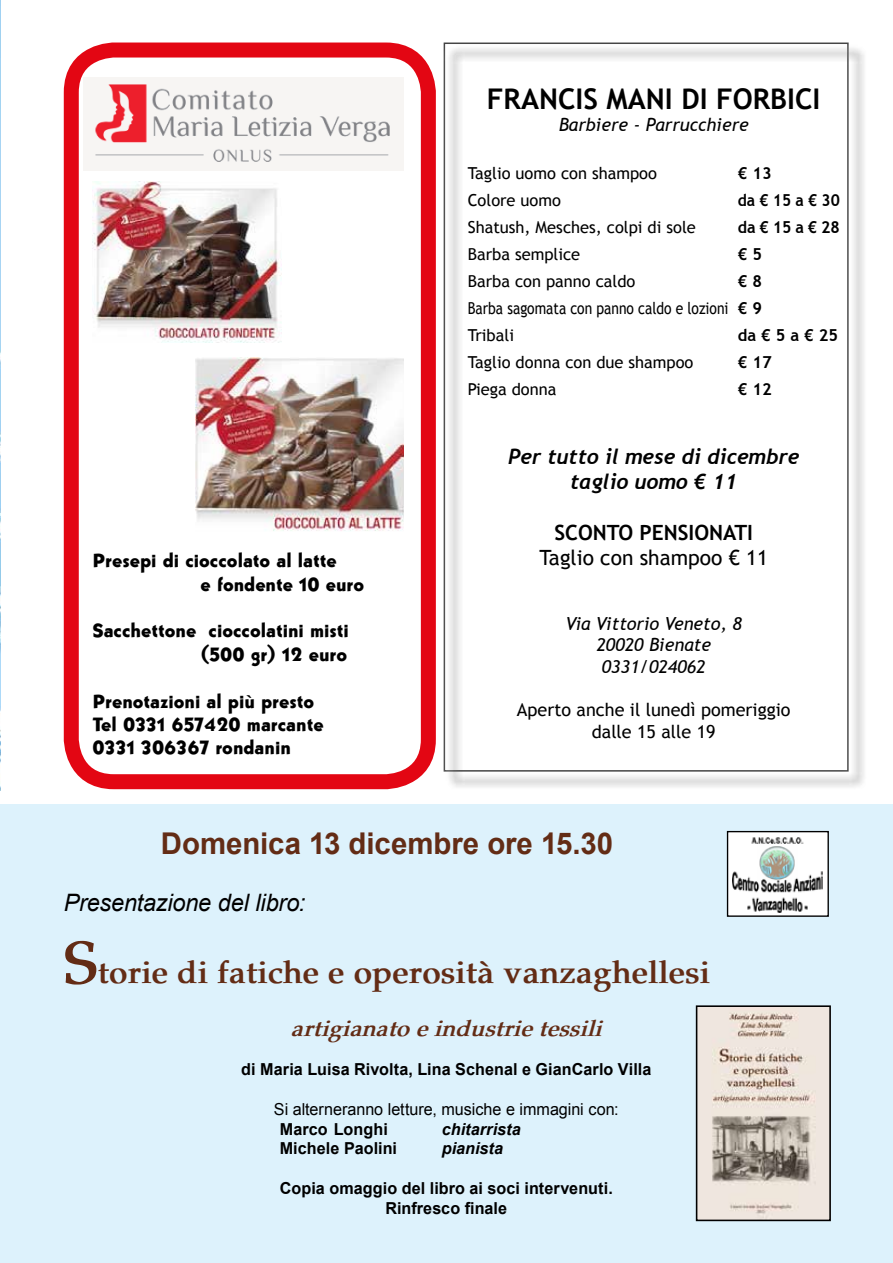
<style>
.page{position:relative;width:893px;height:1263px;background:#fff}
.page>*{position:absolute;margin:0;border:0;box-sizing:border-box;transform-origin:0 0}
.t1{font:700 31.5px "Palatino";color:#632c15}
.t2{font:700 30px "Arial";letter-spacing:-.005em;color:#632c15}
.t3{font:700 28.5px "Trebuchet MS";color:#000}
.t4{font:italic 24px "Arial";letter-spacing:-.01em;color:#000}
.t5{font:italic 700 22.5px "Palatino";color:#632c15}
.t6{font:italic 700 21px/25.2px "Trebuchet";color:#000;text-align:center}
.t7{font:21px "Trebuchet MS";color:#000}
.t8{font:700 21px "Trebuchet MS";color:#000}
.t9{font:19.5px/23.4px "Grizzly IT Cby BT";color:#000}
.t10{font:italic 18px/21.6px "Trebuchet MS";color:#000;text-align:center}
.t11{font:18px/21.6px "Trebuchet MS";color:#000;text-align:center}
.t12{font:700 16.5px/19.8px "Arial";letter-spacing:.005em;color:#000;text-align:center}
.t13{font:16.5px "Trebuchet MS";color:#000}
.t14{font:16.5px/27px "Trebuchet MS";color:#000;text-align:justify;scale:.84 1}
.t15{font:16.5px "Arial";color:#000}
.t16{font:700 16.5px "Trebuchet MS";color:#000}
.t17{font:italic 700 16.5px "Arial";color:#000}
.t18{font:700 16.5px "Trebuchet MS";color:#000;scale:.95 1}
.s1{font-weight:700}
.s2{font-size:60px}
</style>
<div class="page">
<div style="left:0;top:804px;width:893px;height:459px;background:#ddf2fc"></div>
<div style="left:727px;top:832px;width:101px;height:84px;background:#fff"></div>
<img style="left:733px;top:837px;width:89px;height:75px">
<div style="left:727px;top:831px;width:102px;height:86px;border:1px solid #000"></div>
<img style="left:699px;top:1008px;width:129px;height:210px">
<div style="left:696px;top:1005px;width:135px;height:216px;border:2px solid #000"></div>
<img style="left:0;top:0;width:1px;height:790px">
<div style="left:64px;top:43px;width:372px;height:746px;border:15px solid #e30613;border-radius:43px"></div>
<img style="left:84px;top:78px;width:319px;height:92px">
<img style="left:93px;top:182px;width:189px;height:161px">
<img style="left:195px;top:358px;width:208px;height:173px">
<div style="left:446px;top:45px;width:421px;height:745px;background:#000;opacity:.75"></div>
<div style="left:441px;top:40px;width:408px;height:732px;background:#fff"></div>
<h3 class="t3" style="left:487px;top:81px;width:335px">FRANCIS MANI DI FORBICI</h3>
<p class="t10" style="left:559px;top:114px;width:192px">Barbiere - Parrucchiere</p>
<p class="t13" style="left:468px;top:164px;width:191px">Taglio uomo con shampoo</p>
<p class="t16" style="left:738px;top:163px;width:35px">€ 13</p>
<p class="t13" style="left:468px;top:191px;width:95px">Colore uomo</p>
<p class="t18" style="left:738px;top:190px;width:109px">DA € 15 A € 30</p>
<p class="t13" style="left:468px;top:218px;width:230px">Shatush, Mesches, colpi di sole</p>
<p class="t16" style="left:738px;top:217px;width:104px">DA € 15 A € 28</p>
<p class="t13" style="left:468px;top:245px;width:114px">Barba semplice</p>
<p class="t16" style="left:738px;top:244px;width:26px">€ 5</p>
<p class="t13" style="left:468px;top:272px;width:169px">Barba con panno caldo</p>
<p class="t14" style="left:468px;top:268px;width:352px;text-indent:270px"><span class="s1">€ 8<br></span>Barba sagomata con panno caldo e lozioni <span class="s1">€ 9<br></span>Tribali</p>
<p class="t16" style="left:738px;top:325px;width:102px">DA € 5 A € 25</p>
<p class="t9" style="left:201px;top:549px;width:165px;text-indent:-108px">Presepi di cioccolato al latte<br>e fondente 10 euro</p>
<p class="t9" style="left:93px;top:619px;width:258px;text-align:right">Sacchettone cioccolatini misti (500 gr) 12 euro</p>
<p class="t9" style="left:93px;top:689px;width:233px">Prenotazioni al più presto<br>Tel 0331 657420 marcante<br>0331 306367 rondanin</p>
<p class="t13" style="left:468px;top:353px;width:227px">Taglio donna con due shampoo</p>
<p class="t16" style="left:738px;top:352px;width:35px">€ 17</p>
<p class="t13" style="left:468px;top:380px;width:90px">Piega donna</p>
<p class="t16" style="left:738px;top:379px;width:35px">€ 12</p>
<p class="t6" style="left:508px;top:444px;width:293px">Per tutto il mese di dicembre taglio uomo € 11</p>
<p class="t8" style="left:554px;top:519px;width:25px">SCON</p>
<p class="t8" style="left:607px;top:519px;width:70px">TO PENSIONA</p>
<p class="t8" style="left:734px;top:519px;width:17px">TI</p>
<p class="t7" style="left:539px;top:545px;width:230px">Taglio con shampoo € 11</p>
<p class="t10" style="left:566px;top:612px;width:178px">Via Vittorio Veneto, 8<br>20020 Bienate<br>0331/024062</p>
<p class="t11" style="left:517px;top:699px;width:275px">Aperto anche il lunedì pomeriggio dalle 15 alle 19</p>
<h2 class="t2" style="left:161px;top:823px;width:454px">Domenica 13 dicembre ore 15.30</h2>
<p class="t4" style="left:64px;top:887px;width:243px">Presentazione del libro:</p>
<h1 class="t1" style="left:64px;top:954px;width:648px"><span class="s2">S</span>torie di fatiche e operosità vanzaghellesi</h1>
<p class="t5" style="left:291px;top:1015px;width:312px">artigianato e industrie tessili</p>
<p class="t12" style="left:241px;top:1060px;width:412px">di Maria Luisa Rivolta, Lina Schenal e GianCarlo Villa</p>
<p class="t15" style="left:274px;top:1098px;width:346px">Si alterneranno letture, musiche e immagini con:</p>
<p class="t12" style="left:280px;top:1119px;width:110px">Marco Longhi</p>
<p class="t17" style="left:442px;top:1118px;width:80px">chitarrista</p>
<p class="t12" style="left:280px;top:1139px;width:119px">Michele Paolini</p>
<p class="t17" style="left:442px;top:1137px;width:63px">pianista</p>
<p class="t12" style="left:280px;top:1179px;width:334px">Copia omaggio del libro ai soci intervenuti.<br>Rinfresco finale</p>
</div>
